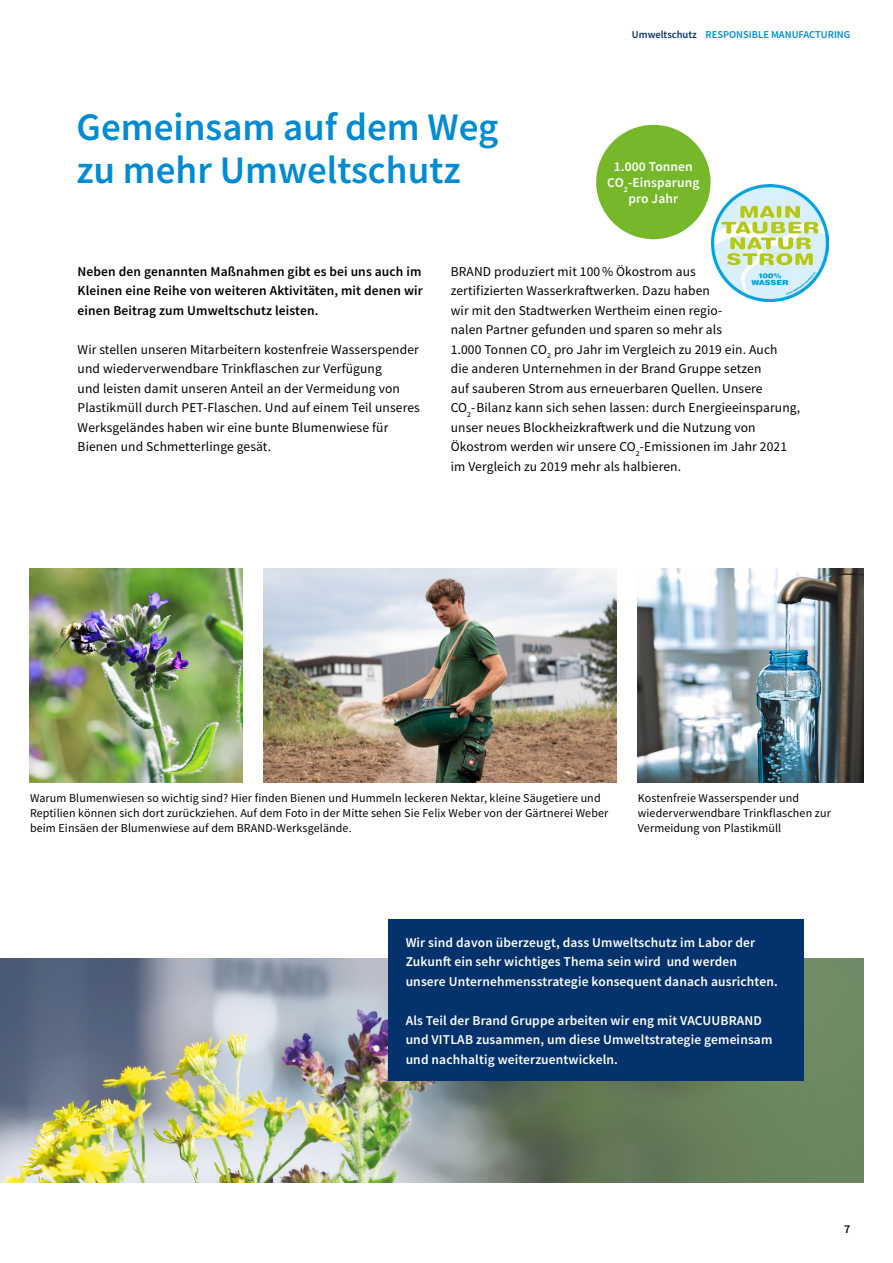
<style>
.page{position:relative;width:893px;height:1263px;background:#fff}
.page>*{position:absolute;margin:0;border:0;box-sizing:border-box;transform-origin:0 0}
.t1{font:600 39px/43.5px "Source Sans Pro";color:#008bd2}
.t2{font:13.5px/19.5px "Source Sans Pro";letter-spacing:.01em;color:#000}
.t3{font:600 13.5px/19.5px "Source Sans Pro";letter-spacing:.01em;color:#fff}
.t4{font:600 13.5px/19.5px "Source Sans Pro";letter-spacing:.01em;color:#000;text-align:justify}
.t5{font:12px/15px "Source Sans Pro";letter-spacing:.01em;color:#000}
.t6{font:600 12px "Source Sans Pro";color:#000}
.t7{font:600 10.5px "Source Sans Pro";color:#008bd2}
.s1{color:#03326c}
</style>
<div class="page">
<img style="left:0;top:958px;width:863px;height:224px">
<img style="left:638px;top:568px;width:225px;height:215px">
<img style="left:264px;top:568px;width:353px;height:215px">
<img style="left:30px;top:568px;width:212px;height:215px">
<div style="left:389px;top:919px;width:415px;height:161px;background:#03326c"></div>
<div style="left:596px;top:125px;width:115px;height:114px;background:#76b82a;border-radius:50%"></div>
<img style="left:712px;top:184px;width:117px;height:117px">
<h1 class="t1" style="left:77px;top:105px;width:423px">Gemeinsam auf dem Weg zu mehr Umweltschutz</h1>
<p class="t7" style="left:632px;top:27px;width:220px"><span class="s1">Umweltschutz</span> RESPONSIBLE MANUFACTURING</p>
<p class="t3" style="left:607px;top:159px;width:94px;line-height:16px;text-align:center">1.000 Tonnen<br>CO<sub>2</sub>-Einsparung pro Jahr</p>
<p class="t4" style="left:78px;top:261px;width:347px">Neben den genannten Maßnahmen gibt es bei uns auch im Kleinen eine Reihe von weiteren Aktivitäten, mit denen wir einen Beitrag zum Umweltschutz leisten.</p>
<p class="t2" style="left:78px;top:339px;width:344px">Wir stellen unseren Mitarbeitern kostenfreie Wasserspender und wiederverwendbare Trinkflaschen zur Verfügung<br>und leisten damit unseren Anteil an der Vermeidung von Plastikmüll durch PET-Flaschen. Und auf einem Teil unseres Werksgeländes haben wir eine bunte Blumenwiese für Bienen und Schmetterlinge gesät.</p>
<p class="t2" style="left:451px;top:261px;width:351px">BRAND produziert mit 100% Ökostrom aus<br>zertifizierten Wasserkraftwerken. Dazu haben<br>wir mit den Stadtwerken Wertheim einen regio-<br>nalen Partner gefunden und sparen so mehr als<br>1.000 Tonnen CO<sub>2</sub> pro Jahr im Vergleich zu 2019 ein. Auch<br>die anderen Unternehmen in der Brand Gruppe setzen<br>auf sauberen Strom aus erneuerbaren Quellen. Unsere CO<sub>2</sub>-Bilanz kann sich sehen lassen: durch Energieeinsparung, unser neues Blockheizkraftwerk und die Nutzung von Ökostrom werden wir unsere CO<sub>2</sub>-Emissionen im Jahr 2021 im Vergleich zu 2019 mehr als halbieren.</p>
<p class="t5" style="left:30px;top:791px;width:580px">Warum Blumenwiesen so wichtig sind? Hier finden Bienen und Hummeln leckeren Nektar, kleine Säugetiere und<br>Reptilien können sich dort zurückziehen. Auf dem Foto in der Mitte sehen Sie Felix Weber von der Gärtnerei Weber beim Einsäen der Blumenwiese auf dem BRAND-Werksgelände.</p>
<p class="t5" style="left:638px;top:791px;width:194px">Kostenfreie Wasserspender und wiederverwendbare Trinkflaschen zur<br>Vermeidung von Plastikmüll</p>
<p class="t3" style="left:406px;top:932px;width:374px">Wir sind davon überzeugt, dass Umweltschutz im Labor der<br>Zukunft ein sehr wichtiges Thema sein wird und werden unsere Unternehmensstrategie konsequent danach ausrichten.</p>
<p class="t3" style="left:406px;top:1010px;width:368px">Als Teil der Brand Gruppe arbeiten wir eng mit VACUUBRAND und VITLAB zusammen, um diese Umweltstrategie gemeinsam und nachhaltig weiterzuentwickeln.</p>
<p class="t6" style="left:844px;top:1221px;width:8px">7</p>
</div>
